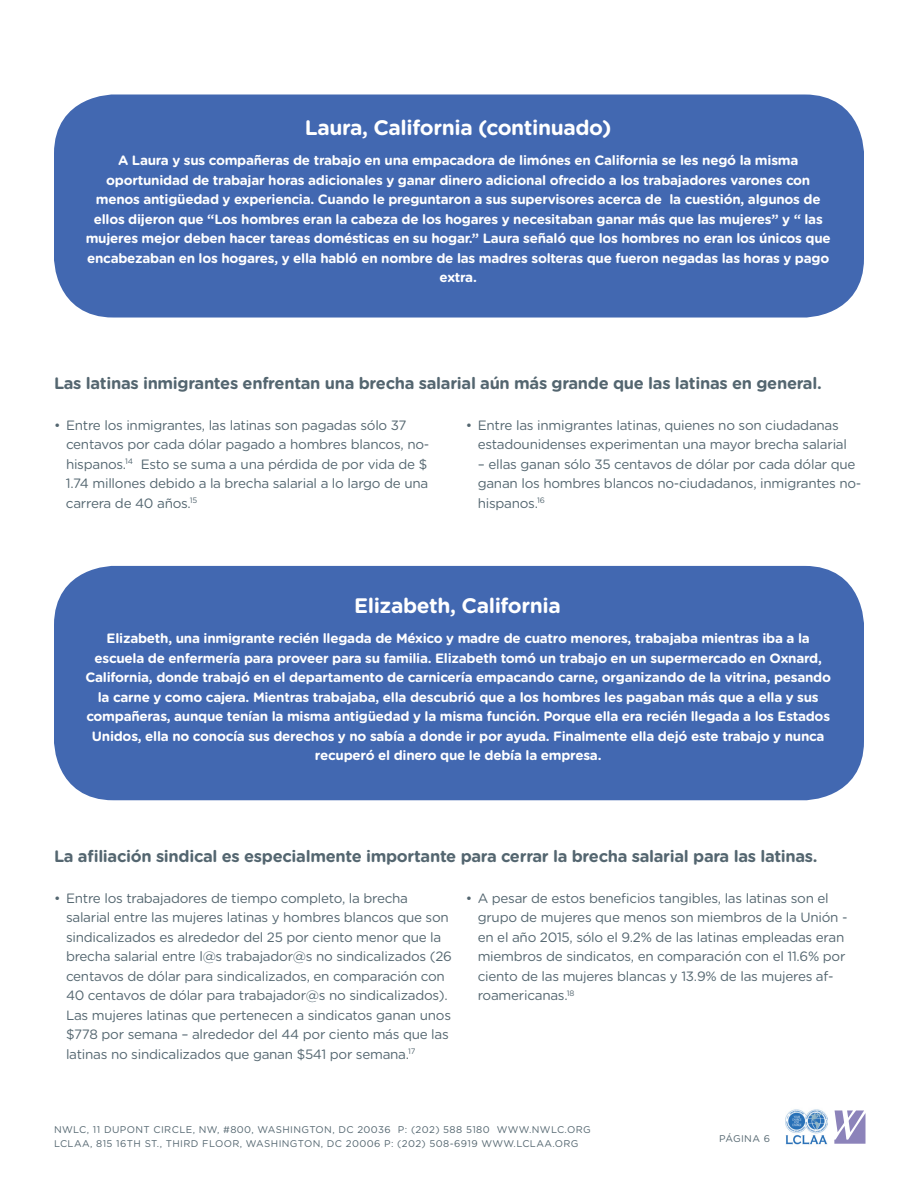
<style>
.page{position:relative;width:918px;height:1188px;background:#fff}
.page>*{position:absolute;margin:0;border:0;box-sizing:border-box;transform-origin:0 0}
.t1{font:700 21px "Gotham Rounded";letter-spacing:-.02em;color:#fff}
.t2{font:700 16.5px "Gotham Rounded";letter-spacing:-.02em;color:#546670}
.t3{font:700 13.5px/19.5px "Gotham Rounded";letter-spacing:-.02em;color:#fff;text-align:center}
.t4{font:13.5px/19.5px "Gotham Rounded";letter-spacing:-.02em;color:#546670}
.t5{font:9.75px/13.5px "Gotham Rounded";letter-spacing:.04em;color:#546670}
</style>
<div class="page">
<svg style="left:834px;top:1110px;width:32px;height:34px"></svg>
<img style="left:785px;top:1109px;width:42px;height:36px">
<div style="left:59px;top:571px;width:800px;height:224px;background:#4268b1;border-radius:54px"></div>
<div style="left:54px;top:566px;width:810px;height:234px;border:10px solid #4268b1;border-radius:54px"></div>
<div style="left:59px;top:100px;width:800px;height:212px;background:#4268b1;border-radius:54px"></div>
<div style="left:54px;top:94px;width:810px;height:224px;border:10px solid #4268b1;border-radius:54px"></div>
<h1 class="t1" style="left:305px;top:112px;width:308px">Laura, California (continuado)</h1>
<p class="t3" style="left:86px;top:150px;width:747px">A Laura y sus compañeras de trabajo en una empacadora de limónes en California se les negó la misma oportunidad de trabajar horas adicionales y ganar dinero adicional ofrecido a los trabajadores varones con menos antigüedad y experiencia. Cuando le preguntaron a sus supervisores acerca de la cuestión, algunos de ellos dijeron que “Los hombres eran la cabeza de los hogares y necesitaban ganar más que las mujeres” y “ las mujeres mejor deben hacer tareas domésticas en su hogar.” Laura señaló que los hombres no eran los únicos que encabezaban en los hogares, y ella habló en nombre de las madres solteras que fueron negadas las horas y pago extra.</p>
<p class="t2" style="left:54px;top:371px;width:769px">Las latinas inmigrantes enfrentan una brecha salarial aún más grande que las latinas en general.</p>
<p class="t4" style="left:66px;top:415px;width:365px;text-indent:-12px">• Entre los inmigrantes, las latinas son pagadas sólo 37 centavos por cada dólar pagado a hombres blancos, no&shy;hispanos.<sup>14</sup> Esto se suma a una pérdida de por vida de $ 1.74 millones debido a la brecha salarial a lo largo de una carrera de 40 años.<sup>15</sup></p>
<p class="t4" style="left:478px;top:415px;width:371px;text-indent:-12px">• Entre las inmigrantes latinas, quienes no son ciudadanas estadounidenses experimentan una mayor brecha salarial</p>
<p class="t4" style="left:478px;top:454px;width:385px">– ellas ganan sólo 35 centavos de dólar por cada dólar que ganan los hombres blancos no-ciudadanos, inmigrantes no&shy;hispanos.<sup>16</sup></p>
<h1 class="t1" style="left:354px;top:591px;width:208px">Elizabeth, California</h1>
<p class="t3" style="left:85px;top:628px;width:747px">Elizabeth, una inmigrante recién llegada de México y madre de cuatro menores, trabajaba mientras iba a la escuela de enfermería para proveer para su familia. Elizabeth tomó un trabajo en un supermercado en Oxnard, California, donde trabajó en el departamento de carnicería empacando carne, organizando de la vitrina, pesando la carne y como cajera. Mientras trabajaba, ella descubrió que a los hombres les pagaban más que a ella y sus compañeras, aunque tenían la misma antigüedad y la misma función. Porque ella era recién llegada a los Estados Unidos, ella no conocía sus derechos y no sabía a donde ir por ayuda. Finalmente ella dejó este trabajo y nunca recuperó el dinero que le debía la empresa.</p>
<p class="t2" style="left:54px;top:844px;width:765px">La afiliación sindical es especialmente importante para cerrar la brecha salarial para las latinas.</p>
<p class="t4" style="left:66px;top:888px;width:387px;text-indent:-12px">• Entre los trabajadores de tiempo completo, la brecha salarial entre las mujeres latinas y hombres blancos que son sindicalizados es alrededor del 25 por ciento menor que la brecha salarial entre l@s trabajador@s no sindicalizados (26 centavos de dólar para sindicalizados, en comparación con 40 centavos de dólar para trabajador@s no sindicalizados).<br>Las mujeres latinas que pertenecen a sindicatos ganan unos $778 por semana – alrededor del 44 por ciento más que las latinas no sindicalizados que ganan $541 por semana.<sup>17</sup></p>
<p class="t4" style="left:478px;top:888px;width:371px;text-indent:-12px">• A pesar de estos beneficios tangibles, las latinas son el grupo de mujeres que menos son miembros de la Unión - en el año 2015, sólo el 9.2% de las latinas empleadas eran miembros de sindicatos, en comparación con el 11.6% por ciento de las mujeres blancas y 13.9% de las mujeres af&shy;roamericanas.<sup>18</sup></p>
<p class="t5" style="left:54px;top:1122px;width:538px">NWLC, 11 DUPONT CIRCLE, NW, #800, WASHINGTON, DC 20036 P: (202) 588 5180 WWW.NWLC.ORG<br>LCLAA, 815 16TH ST., THIRD FLOOR, WASHINGTON, DC 20006 P: (202) 508-6919 WWW.LCLAA.ORG</p>
<p class="t5" style="left:719px;top:1132px;width:52px">PÁGINA 6</p>
</div>
